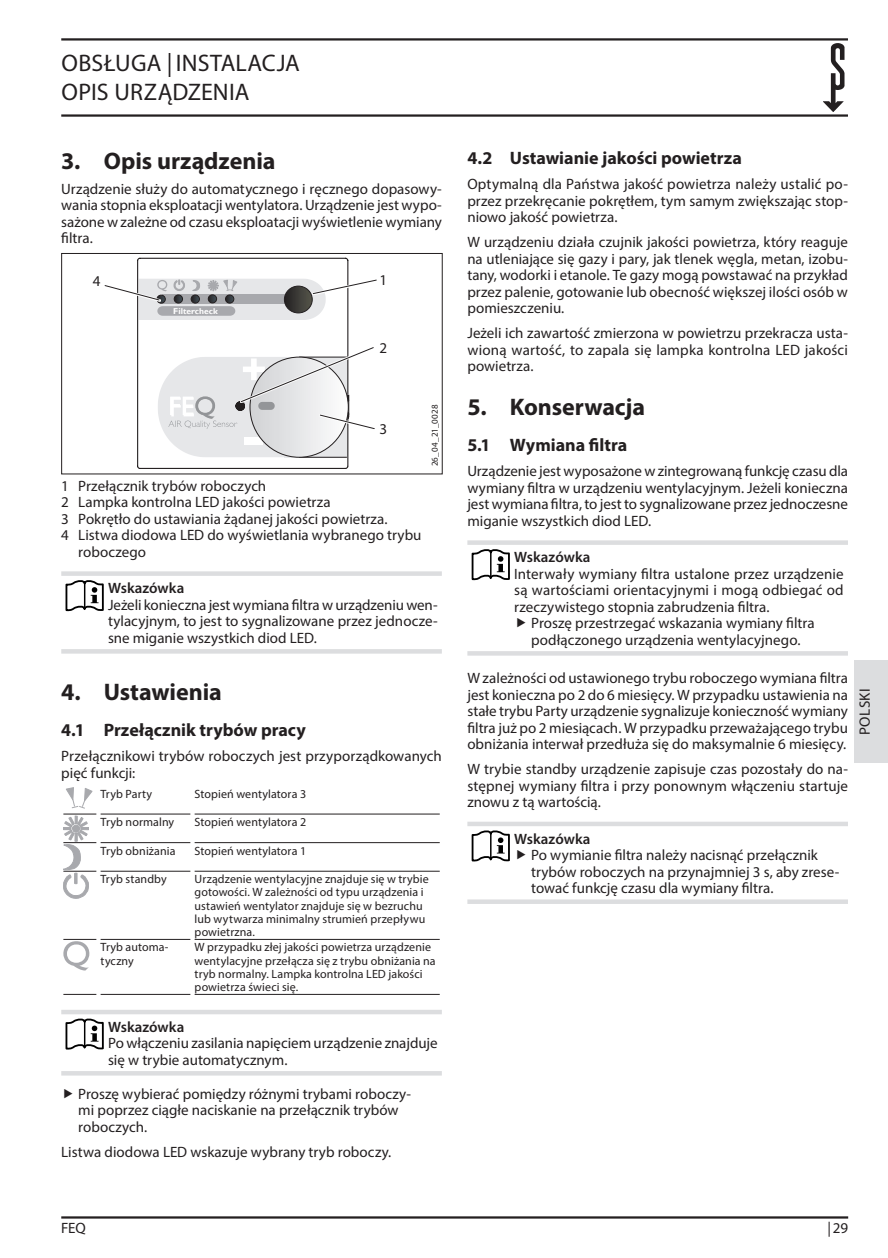
<style>
.page{position:relative;width:888px;height:1258px;background:#fff}
.page>*{position:absolute;margin:0;border:0;box-sizing:border-box;transform-origin:0 0}
.t1{font:700 24px "Myriad Pro";letter-spacing:-.005em;color:#231f20}
.t2{font:24px/28.8px "Myriad Pro";letter-spacing:.01em;color:#231f20}
.t3{font:700 18px "Myriad Pro";color:#231f20}
.t4{font:15px/16.5px "Myriad Pro";color:#231f20;text-align:justify}
.t5{font:600 15px "Myriad Pro";letter-spacing:.005em;color:#231f20}
.t6{font:12px/13.2px "Myriad Pro";letter-spacing:.01em;color:#231f20}
.t7{font:9px "Myriad Pro";letter-spacing:.005em;color:#231f20}
.t8{font:700 8.55px "Gill Alt One";color:#fff}
</style>
<div class="page">
<div style="left:854px;top:661px;width:34px;height:102px;background:#dcdddf"></div>
<hr style="left:61px;top:1216px;width:787px;height:2px;background:#231f20">
<img style="left:823px;top:43px;width:22px;height:68px">
<hr style="left:61px;top:38px;width:787px;height:3px;background:#231f20">
<hr style="left:61px;top:114px;width:787px;height:3px;background:#231f20">
<svg style="left:137px;top:257px;width:212px;height:212px"></svg>
<hr style="left:347px;top:418px;width:1px;height:48px;background:#231f20">
<div style="left:61px;top:253px;width:382px;height:221px;border:1px solid #231f20"></div>
<svg style="left:104px;top:279px;width:273px;height:41px"></svg>
<svg style="left:158px;top:347px;width:217px;height:110px"></svg>
<div style="left:61px;top:571px;width:381px;height:5px;background:#dcdddf"></div>
<div style="left:61px;top:649px;width:381px;height:5px;background:#dcdddf"></div>
<svg style="left:66px;top:580px;width:38px;height:31px"></svg>
<hr style="left:63px;top:814px;width:33px;height:1px;background:#231f20">
<hr style="left:101px;top:814px;width:89px;height:1px;background:#231f20">
<hr style="left:195px;top:814px;width:245px;height:1px;background:#231f20">
<hr style="left:63px;top:842px;width:33px;height:1px;background:#231f20">
<hr style="left:101px;top:842px;width:89px;height:1px;background:#231f20">
<hr style="left:195px;top:842px;width:245px;height:1px;background:#231f20">
<hr style="left:63px;top:871px;width:33px;height:1px;background:#231f20">
<hr style="left:101px;top:871px;width:89px;height:1px;background:#231f20">
<hr style="left:195px;top:871px;width:245px;height:1px;background:#231f20">
<hr style="left:63px;top:939px;width:33px;height:1px;background:#231f20">
<hr style="left:101px;top:939px;width:89px;height:1px;background:#231f20">
<hr style="left:195px;top:939px;width:245px;height:1px;background:#231f20">
<hr style="left:63px;top:994px;width:33px;height:1px;background:#231f20">
<hr style="left:101px;top:994px;width:89px;height:1px;background:#231f20">
<hr style="left:195px;top:994px;width:245px;height:1px;background:#231f20">
<hr style="left:61px;top:1010px;width:381px;height:4px;background:#dcdddf">
<hr style="left:61px;top:1071px;width:381px;height:4px;background:#dcdddf">
<svg style="left:66px;top:1018px;width:38px;height:31px"></svg>
<div style="left:467px;top:540px;width:381px;height:5px;background:#dcdddf"></div>
<div style="left:467px;top:651px;width:381px;height:5px;background:#dcdddf"></div>
<svg style="left:472px;top:549px;width:38px;height:31px"></svg>
<hr style="left:467px;top:822px;width:381px;height:4px;background:#dcdddf">
<div style="left:467px;top:899px;width:381px;height:5px;background:#dcdddf"></div>
<svg style="left:472px;top:830px;width:38px;height:31px"></svg>
<svg style="left:66px;top:787px;width:27px;height:21px"></svg>
<svg style="left:63px;top:816px;width:26px;height:82px"></svg>
<svg style="left:63px;top:941px;width:26px;height:29px"></svg>
<h1 class="t2" style="left:62px;top:48px;width:200px">Obsługa | I nstalacja<br>Opis urządzenia</h1>
<h1 class="t1" style="left:61px;top:145px;width:216px">3. Opis urządzenia</h1>
<p class="t4" style="left:61px;top:180px;width:382px">Urządzenie służy do automatycznego i ręcznego dopasowy&shy;wania stopnia eksploatacji wentylatora. Urządzenie jest wypo&shy;sażone w zależne od czasu eksploatacji wyświetlenie wymiany filtra.</p>
<p class="t4" style="left:93px;top:273px;width:9px">4</p>
<p class="t4" style="left:380px;top:272px;width:9px">1</p>
<p class="t8" style="left:173px;top:306px;width:46px">Filtercheck</p>
<p class="t4" style="left:380px;top:339px;width:9px">2</p>
<p class="t4" style="left:380px;top:420px;width:9px">3</p>
<p class="t4" style="left:61px;top:477px;width:207px">1 Przełącznik trybów roboczych<br>2 Lampka kontrolna LED</p>
<p class="t4" style="left:61px;top:494px;width:328px;text-align:left;text-indent:161px">jakości powietrza<br>3 Pokrętło do ustawiania żądanej jakości powietrza.<br>4 Listwa diodowa LED</p>
<p class="t4" style="left:207px;top:527px;width:216px">do wyświetlania wybranego trybu</p>
<p class="t7" style="left:429px;top:466px;width:63px;rotate:-90deg">26_04_21_0028</p>
<p class="t4" style="left:78px;top:543px;width:69px">roboczego</p>
<p class="t5" style="left:108px;top:579px;width:78px">Wskazówka</p>
<p class="t4" style="left:108px;top:596px;width:331px">Jeżeli konieczna jest wymiana filtra w urządzeniu wen&shy;tylacyjnym, to jest to sygnalizowane przez jednocze&shy;sne miganie wszystkich diod LED.</p>
<h1 class="t1" style="left:61px;top:676px;width:162px">4. Ustawienia</h1>
<p class="t3" style="left:61px;top:718px;width:246px">4.1 Przełącznik trybów pracy</p>
<p class="t4" style="left:61px;top:748px;width:382px">Przełącznikowi trybów roboczych jest przyporządkowanych pięć funkcji:</p>
<p class="t6" style="left:101px;top:787px;width:53px">Tryb Party</p>
<p class="t6" style="left:195px;top:787px;width:113px">Stopień wentylatora 3</p>
<p class="t6" style="left:101px;top:815px;width:75px">Tryb normalny</p>
<p class="t6" style="left:195px;top:815px;width:113px">Stopień wentylatora 2</p>
<p class="t6" style="left:101px;top:844px;width:76px">Tryb obniżania</p>
<p class="t6" style="left:195px;top:844px;width:113px">Stopień wentylatora 1</p>
<p class="t6" style="left:101px;top:872px;width:68px">Tryb standby</p>
<p class="t6" style="left:195px;top:872px;width:236px">Urządzenie wentylacyjne znajduje się w trybie gotowości. W zależności od typu urządzenia i ustawień wentylator znajduje się w bezruchu lub wytwarza minimalny strumień przepływu powietrzna.</p>
<p class="t6" style="left:101px;top:940px;width:70px">Tryb automa&shy;tyczny</p>
<p class="t6" style="left:195px;top:940px;width:243px">W przypadku złej jakości powietrza urządzenie wentylacyjne przełącza się z trybu obniżania na tryb normalny. Lampka kontrolna LED</p>
<p class="t6" style="left:388px;top:967px;width:36px">jakości</p>
<p class="t6" style="left:195px;top:980px;width:105px">powietrza świeci się.</p>
<p class="t5" style="left:108px;top:1017px;width:78px">Wskazówka</p>
<p class="t4" style="left:108px;top:1035px;width:331px">Po włączeniu zasilania napięciem urządzenie znajduje się w trybie automatycznym.</p>
<p class="t4" style="left:78px;top:1085px;width:334px;text-align:left">Proszę wybierać pomiędzy różnymi trybami roboczy&shy;mi poprzez ciągłe naciskanie na przełącznik trybów roboczych.</p>
<p class="t4" style="left:61px;top:1143px;width:111px">Listwa diodowa LED</p>
<p class="t4" style="left:190px;top:1143px;width:202px">wskazuje wybrany tryb roboczy.</p>
<p class="t3" style="left:467px;top:146px;width:276px">4.2 Ustawianie jakości powietrza</p>
<p class="t4" style="left:467px;top:176px;width:382px">Optymalną dla Państwa jakość powietrza należy ustalić po&shy;przez przekręcanie pokrętłem, tym samym zwiększając stop&shy;niowo jakość powietrza.</p>
<p class="t4" style="left:467px;top:234px;width:382px">W urządzeniu działa czujnik jakości powietrza, który reaguje na utleniające się gazy i pary, jak tlenek węgla, metan, izobu&shy;tany, wodorki i etanole. Te gazy mogą powstawać na przykład przez palenie, gotowanie lub obecność większej ilości osób w pomieszczeniu.</p>
<p class="t4" style="left:467px;top:325px;width:382px">Jeżeli ich zawartość zmierzona w powietrzu przekracza usta&shy;wioną wartość, to zapala się lampka kontrolna LED</p>
<p class="t4" style="left:805px;top:341px;width:45px">jakości</p>
<p class="t4" style="left:467px;top:358px;width:68px">powietrza.</p>
<h1 class="t1" style="left:467px;top:391px;width:179px">5. Konserwacja</h1>
<p class="t3" style="left:467px;top:433px;width:161px">5.1 Wymiana filtra</p>
<p class="t4" style="left:467px;top:463px;width:382px">Urządzenie jest wyposażone w zintegrowaną funkcję czasu dla wymiany filtra w urządzeniu wentylacyjnym. Jeżeli konieczna jest wymiana filtra, to jest to sygnalizowane przez jednoczesne miganie wszystkich diod LED.</p>
<p class="t5" style="left:514px;top:548px;width:78px">Wskazówka</p>
<p class="t4" style="left:514px;top:565px;width:331px">Interwały wymiany filtra ustalone przez urządzenie</p>
<p class="t4" style="left:514px;top:582px;width:331px">są wartościami orientacyjnymi i mogą odbiegać od</p>
<p class="t4" style="left:514px;top:598px;width:257px">rzeczywistego stopnia zabrudzenia filtra.</p>
<p class="t4" style="left:531px;top:615px;width:285px">Proszę przestrzegać wskazania wymiany filtra</p>
<p class="t4" style="left:531px;top:631px;width:271px">podłączonego urządzenia wentylacyjnego.</p>
<p class="t4" style="left:467px;top:670px;width:382px">W zależności od ustawionego trybu roboczego wymiana filtra jest konieczna po 2 do 6 miesięcy. W przypadku ustawienia na stałe trybu Party urządzenie sygnalizuje konieczność wymiany filtra już po 2 miesiącach. W przypadku przeważającego trybu obniżania interwał przedłuża się do maksymalnie 6 miesięcy.</p>
<p class="t4" style="left:467px;top:761px;width:382px">W trybie standby urządzenie zapisuje czas pozostały do na&shy;stępnej wymiany filtra i przy ponownym włączeniu startuje znowu z tą wartością.</p>
<p class="t5" style="left:514px;top:829px;width:78px">Wskazówka</p>
<p class="t4" style="left:531px;top:847px;width:310px;text-align:left">Po wymianie filtra należy nacisnąć przełącznik trybów roboczych na przynajmniej 3 s, aby zrese&shy;tować funkcję czasu dla wymiany filtra.</p>
<p class="t4" style="left:856px;top:735px;width:49px;rotate:-90deg">Polski</p>
<p class="t4" style="left:61px;top:1220px;width:26px">FEQ</p>
<p class="t4" style="left:827px;top:1220px;width:22px">|29</p>
</div>
